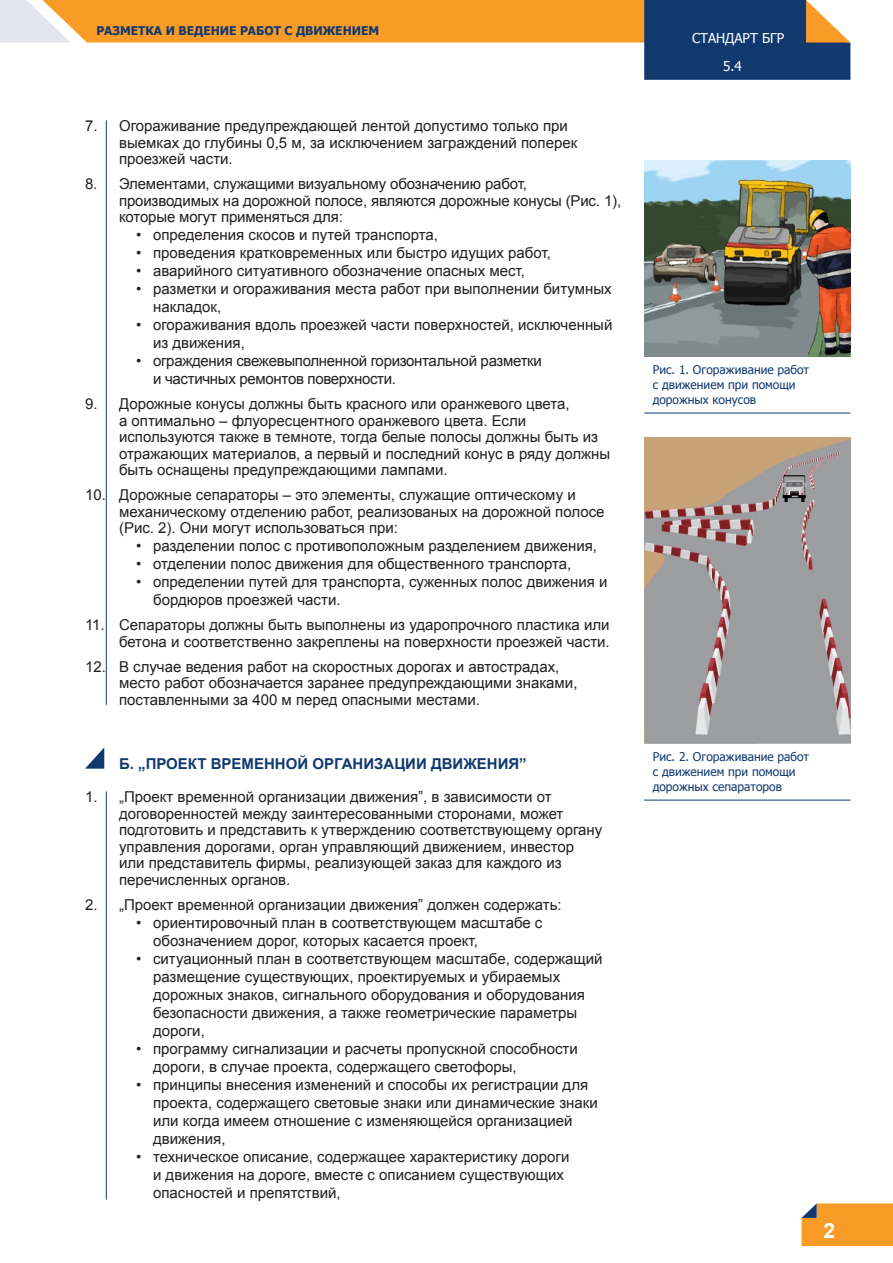
<style>
.page{position:relative;width:893px;height:1263px;background:#fff}
.page>*{position:absolute;margin:0;border:0;box-sizing:border-box;transform-origin:0 0}
.tekst{font:700 21px "Arial";color:#fff}
.Tekst_numerowany{font:15px/16.5px "Arial";color:#231f20}
.Tekst_kropki{font:15px/18px "Arial";color:#231f20}
.Tekst_kropki-2{font:15px/18px "Arial";letter-spacing:-.02em;color:#231f20}
.Tytulik{font:700 15px "Arial";color:#11396e}
.t1{font:13.5px "Tahoma";color:#fff}
.podpis_zdjęcia{font:12px/15px "Tahoma";color:#11396e}
.t2{font:700 12px "Tahoma";color:#11396e}
</style>
<div class="page">
<svg style="left:801px;top:1203px;width:92px;height:43px;background:#f19d32"></svg>
<svg style="left:0;top:0;width:850px;height:80px"></svg>
<hr style="left:106px;top:120px;width:1px;height:585px;background:#11396e">
<hr style="left:106px;top:791px;width:1px;height:409px;background:#11396e">
<svg style="left:85px;top:747px;width:19px;height:22px"></svg>
<hr style="left:644px;top:413px;width:206px;height:1px;background:#11396e">
<img style="left:644px;top:161px;width:206px;height:195px">
<img style="left:644px;top:437px;width:206px;height:306px">
<hr style="left:644px;top:800px;width:206px;height:1px;background:#11396e">
<p class="t2" style="left:96px;top:23px;width:284px">РАЗМЕТКА И ВЕДЕНИЕ РАБОТ С ДВИЖЕНИЕМ</p>
<p class="Tekst_numerowany" style="left:119px;top:118px;width:460px;text-indent:-34px">7. Огораживание предупреждающей лентой допустимо только при выемках до глубины 0,5 м, за исключением заграждений поперек проезжей части.</p>
<p class="Tekst_numerowany" style="left:119px;top:176px;width:504px;text-indent:-34px">8. Элементами, служащими визуальному обозначению работ, производимых на дорожной полосе, являются дорожные конусы (Рис. 1), которые могут применяться для:</p>
<p class="Tekst_kropki" style="left:136px;top:226px;width:303px">• определения скосов и путей транспорта,</p>
<p class="Tekst_kropki" style="left:136px;top:244px;width:416px">• проведения кратковременных или быстро идущих работ,</p>
<p class="Tekst_kropki" style="left:136px;top:262px;width:390px">• аварийного ситуативного обозначение опасных мест,</p>
<p class="Tekst_kropki" style="left:153px;top:280px;width:460px;text-indent:-17px">• разметки и огораживания места работ при выполнении битумных накладок,</p>
<p class="Tekst_kropki" style="left:153px;top:316px;width:461px;text-indent:-17px">• огораживания вдоль проезжей части поверхностей, исключенный из движения,</p>
<p class="Tekst_kropki-2" style="left:153px;top:352px;width:390px;text-indent:-17px">• ограждения свежевыполненной горизонтальной разметки и частичных ремонтов поверхности.</p>
<p class="Tekst_numerowany" style="left:119px;top:396px;width:493px;text-indent:-34px">9. Дорожные конусы должны быть красного или оранжевого цвета,<br>а оптимально – флуоресцентного оранжевого цвета. Если используются также в темноте, тогда белые полосы должны быть из отражающих материалов, а первый и последний конус в ряду должны быть оснащены предупреждающими лампами.</p>
<p class="Tekst_numerowany" style="left:119px;top:487px;width:487px;text-indent:-34px">10. Дорожные сепараторы – это элементы, служащие оптическому и механическому отделению работ, реализованых на дорожной полосе (Рис. 2). Они могут использоваться при:</p>
<p class="Tekst_kropki" style="left:136px;top:537px;width:463px">• разделении полос с противоположным разделением движения,</p>
<p class="Tekst_kropki" style="left:136px;top:555px;width:437px">• отделении полос движения для общественного транспорта,</p>
<p class="Tekst_kropki" style="left:153px;top:573px;width:456px;text-indent:-17px">• определении путей для транспорта, суженных полос движения и бордюров проезжей части.</p>
<p class="Tekst_numerowany" style="left:85px;top:617px;width:526px;text-align:right">11. Сепараторы должны быть выполнены из ударопрочного пластика или бетона и соответственно закреплены на поверхности проезжей части.</p>
<p class="Tekst_numerowany" style="left:119px;top:658px;width:460px;text-indent:-34px">12. В случае ведения работ на скоростных дорогах и автострадах, место работ обозначается заранее предупреждающими знаками, поставленными за 400 м перед опасными местами.</p>
<p class="Tytulik" style="left:119px;top:753px;width:409px">Б. „ПРОЕКТ ВРЕМЕННОЙ ОРГАНИЗАЦИИ ДВИЖЕНИЯ”</p>
<p class="Tekst_numerowany" style="left:119px;top:789px;width:485px;text-indent:-34px">1. „Проект временной организации движения”, в зависимости от договоренностей между заинтересованными сторонами, может подготовить и представить к утверждению соответствующему органу управления дорогами, орган управляющий движением, инвестор или представитель фирмы, реализующей заказ для каждого из перечисленных органов.</p>
<p class="Tekst_numerowany" style="left:85px;top:896px;width:478px">2. „Проект временной организации движения” должен содержать:</p>
<p class="Tekst_kropki" style="left:153px;top:913px;width:391px;text-indent:-17px">• ориентировочный план в соответствующем масштабе с обозначением дорог, которых касается проект,</p>
<p class="Tekst_kropki" style="left:153px;top:949px;width:451px;text-indent:-17px">• ситуационный план в соответствующем масштабе, содержащий размещение существующих, проектируемых и убираемых дорожных знаков, сигнального оборудования и оборудования безопасности движения, а также геометрические параметры дороги,</p>
<p class="Tekst_kropki" style="left:153px;top:1039px;width:426px;text-indent:-17px">• программу сигнализации и расчеты пропускной способности дороги, в случае проекта, содержащего светофоры,</p>
<p class="Tekst_kropki" style="left:153px;top:1075px;width:446px;text-indent:-17px">• принципы внесения изменений и способы их регистрации для проекта, содержащего световые знаки или динамические знаки или когда имеем отношение с изменяющейся организацией движения,</p>
<p class="Tekst_kropki" style="left:153px;top:1147px;width:418px;text-indent:-17px">• техническое описание, содержащее характеристику дороги и движения на дороге, вместе с описанием существующих опасностей и препятствий,</p>
<p class="t1" style="left:692px;top:29px;width:94px">СТАНДАРТ БГР</p>
<p class="t1" style="left:723px;top:57px;width:20px">5.4</p>
<p class="podpis_zdjęcia" style="left:653px;top:362px;width:158px">Рис. 1. Огораживание работ с движением при помощи дорожных конусов</p>
<p class="podpis_zdjęcia" style="left:653px;top:749px;width:158px">Рис. 2. Огораживание работ с движением при помощи дорожных сепараторов</p>
<p class="tekst" style="left:823px;top:1217px;width:13px">2</p>
</div>
